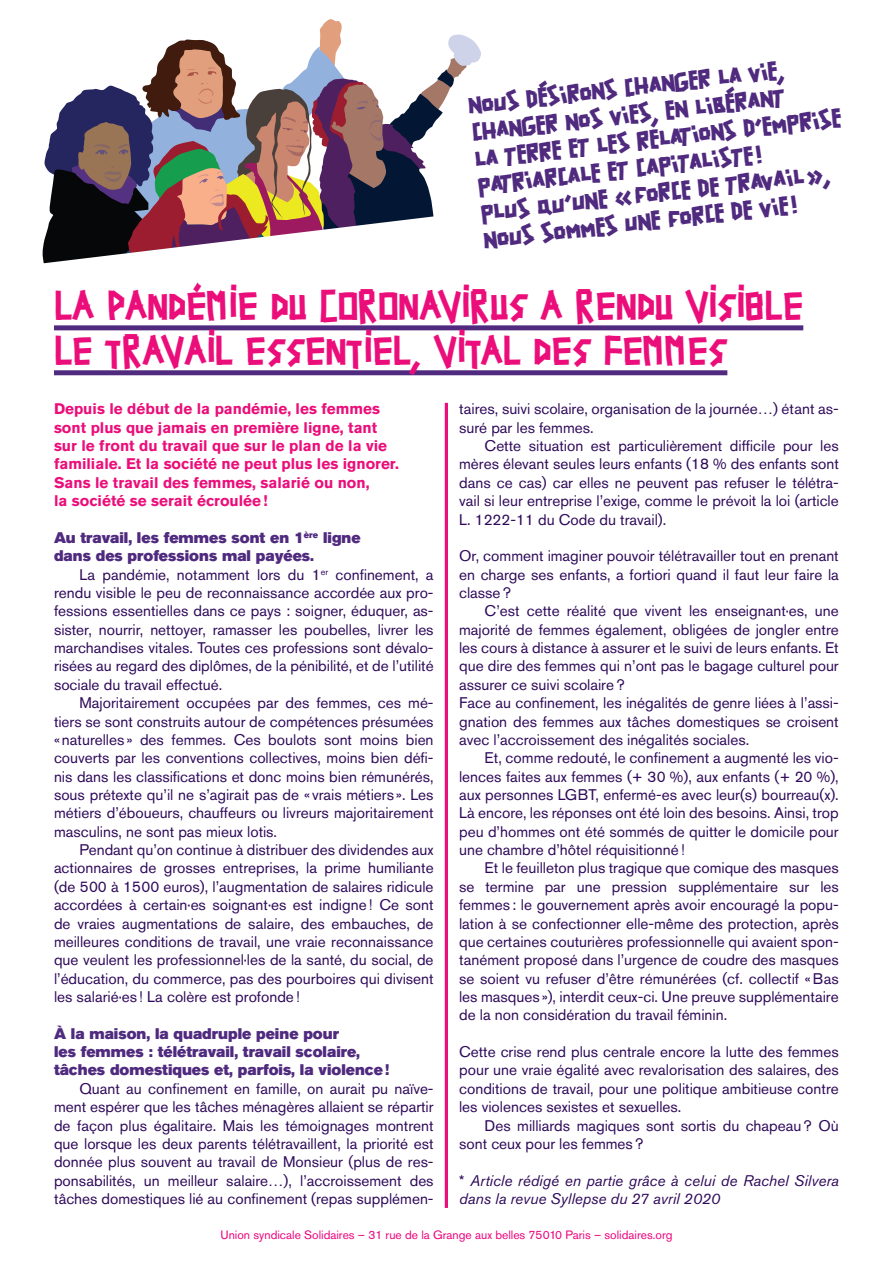
<style>
.page{position:relative;width:893px;height:1263px;background:#fff}
.page>*{position:absolute;margin:0;border:0;box-sizing:border-box;transform-origin:0 0}
.Titre_style_1{font:37.5px/44.8px "Solidaire Manif";color:#eb0e7a}
.petit_titre{font:21.75px/27px "Solidaire Action";color:#4f2a7e}
.Style_de_paragraphe{font:15.3px/18.3px "Akzidenz Grotesk Std";color:#2f0a5a;text-align:justify}
.mise_en_avant_taille{font:700 15.3px/18.3px "Akzidenz Grotesk Std";color:#eb0e7a}
.Style_de_paragraphe-2{font:15.3px/18.3px "Akzidenz Grotesk Std Super";color:#4f2a7e}
.Style_de_paragraphe-3{font:italic 15.3px/18.3px "Akzidenz Grotesk Std";color:#2f0a5a}
.texte_rose{font:12px "Akzidenz Grotesk Std";color:#ed027d}
.s1{font-style:normal}
</style>
<div class="page">
<svg style="left:44px;top:19px;width:438px;height:357px"></svg>
<svg style="left:42px;top:213px;width:426px;height:211px"></svg>
<hr style="left:445px;top:403px;width:3px;height:805px;background:#eb0e7a">
<div style="left:54px;top:325px;width:749px;height:5px;background:#4f2a7e"></div>
<div style="left:54px;top:370px;width:673px;height:5px;background:#4f2a7e"></div>
<p class="petit_titre" style="left:466px;top:94px;width:371px;rotate:-7deg">NOUS DÉSIRONS CHANGER LA VIE,<br>CHANGER NOS VIES, EN LIBÉRANT<br>LA TERRE ET LES RELATIONS D’EMPRISE<br>PATRIARCALE ET CAPITALISTE !<br>PLUS QU’UNE «FORCE DE TRAVAIL»,<br>NOUS SOMMES UNE FORCE DE VIE !</p>
<p class="Titre_style_1" style="left:54px;top:285px;width:751px">LA PANDÉMIE DU CORONAVIRUS A RENDU VISIBLE<br>LE TRAVAIL ESSENTIEL, VITAL DES FEMMES</p>
<p class="mise_en_avant_taille" style="left:54px;top:400px;width:346px">Depuis le début de la pandémie, les femmes sont plus que jamais en première ligne, tant sur le front du travail que sur le plan de la vie familiale. Et la société ne peut plus les ignorer.<br>Sans le travail des femmes, salarié ou non,<br>la société se serait écroulée!</p>
<p class="Style_de_paragraphe-2" style="left:54px;top:528px;width:308px">Au travail, les femmes sont en 1<sup>ère</sup> ligne dans des professions mal payées.</p>
<p class="Style_de_paragraphe" style="left:54px;top:565px;width:381px;text-indent:26px">La pandémie, notamment lors du 1<sup>er</sup> confinement, a rendu visible le peu de reconnaissance accordée aux pro&shy;fessions essentielles dans ce pays : soigner, éduquer, as&shy;sister, nourrir, nettoyer, ramasser les poubelles, livrer les marchandises vitales. Toutes ces professions sont dévalo&shy;risées au regard des diplômes, de la pénibilité, et de l’utilité sociale du travail effectué.</p>
<p class="Style_de_paragraphe" style="left:54px;top:694px;width:381px;text-indent:26px">Majoritairement occupées par des femmes, ces mé&shy;tiers se sont construits autour de compétences présumées «naturelles » des femmes. Ces boulots sont moins bien couverts par les conventions collectives, moins bien défi&shy;nis dans les classifications et donc moins bien rémunérés, sous prétexte qu’il ne s’agirait pas de « vrais métiers ». Les métiers d’éboueurs, chauffeurs ou livreurs majoritairement masculins, ne sont pas mieux lotis.</p>
<p class="Style_de_paragraphe" style="left:54px;top:840px;width:381px;text-indent:26px">Pendant qu’on continue à distribuer des dividendes aux actionnaires de grosses entreprises, la prime humiliante (de 500 à 1500 euros), l’augmentation de salaires ridicule accordées à certain·es soignant·es est indigne! Ce sont de vraies augmentations de salaire, des embauches, de meilleures conditions de travail, une vraie reconnaissance que veulent les professionnel·les de la santé, du social, de l’éducation, du commerce, pas des pourboires qui divisent les salarié·es ! La colère est profonde!</p>
<p class="Style_de_paragraphe-2" style="left:54px;top:1024px;width:337px">À la maison, la quadruple peine pour<br>les femmes : télétravail, travail scolaire, tâches domestiques et, parfois, la violence!</p>
<p class="Style_de_paragraphe" style="left:54px;top:1079px;width:381px;text-indent:26px">Quant au confinement en famille, on aurait pu naïve&shy;ment espérer que les tâches ménagères allaient se répartir de façon plus égalitaire. Mais les témoignages montrent que lorsque les deux parents télétravaillent, la priorité est donnée plus souvent au travail de Monsieur (plus de res&shy;ponsabilités, un meilleur salaire…), l’accroissement des tâches domestiques lié au confinement (repas supplémen-</p>
<p class="Style_de_paragraphe" style="left:459px;top:400px;width:381px">taires, suivi scolaire, organisation de la journée…) étant as&shy;suré par les femmes.</p>
<p class="Style_de_paragraphe" style="left:459px;top:436px;width:381px;text-indent:26px">Cette situation est particulièrement difficile pour les mères élevant seules leurs enfants (18 % des enfants sont dans ce cas) car elles ne peuvent pas refuser le télétra&shy;vail si leur entreprise l’exige, comme le prévoit la loi (article L. 1222-11 du Code du travail).</p>
<p class="Style_de_paragraphe" style="left:459px;top:547px;width:381px">Or, comment imaginer pouvoir télétravailler tout en prenant en charge ses enfants, a fortiori quand il faut leur faire la classe?</p>
<p class="Style_de_paragraphe" style="left:459px;top:602px;width:381px;text-indent:26px">C’est cette réalité que vivent les enseignant·es, une majorité de femmes également, obligées de jongler entre les cours à distance à assurer et le suivi de leurs enfants. Et que dire des femmes qui n’ont pas le bagage culturel pour assurer ce suivi scolaire?</p>
<p class="Style_de_paragraphe" style="left:459px;top:694px;width:381px">Face au confinement, les inégalités de genre liées à l’assi&shy;gnation des femmes aux tâches domestiques se croisent avec l’accroissement des inégalités sociales.</p>
<p class="Style_de_paragraphe" style="left:459px;top:749px;width:381px;text-indent:26px">Et, comme redouté, le confinement a augmenté les vio&shy;lences faites aux femmes (+ 30 %), aux enfants (+ 20 %), aux personnes LGBT, enfermé-es avec leur(s) bourreau(x).<br>Là encore, les réponses ont été loin des besoins. Ainsi, trop peu d’hommes ont été sommés de quitter le domicile pour une chambre d’hôtel réquisitionné!</p>
<p class="Style_de_paragraphe" style="left:459px;top:859px;width:381px;text-indent:26px">Et le feuilleton plus tragique que comique des masques se termine par une pression supplémentaire sur les femmes : le gouvernement après avoir encouragé la popu&shy;lation à se confectionner elle-même des protection, après que certaines couturières professionnelle qui avaient spon&shy;tanément proposé dans l’urgence de coudre des masques se soient vu refuser d’être rémunérées (cf. collectif «Bas les masques »), interdit ceux-ci. Une preuve supplémentaire de la non considération du travail féminin.</p>
<p class="Style_de_paragraphe" style="left:459px;top:1042px;width:381px">Cette crise rend plus centrale encore la lutte des femmes pour une vraie égalité avec revalorisation des salaires, des conditions de travail, pour une politique ambitieuse contre les violences sexistes et sexuelles.</p>
<p class="Style_de_paragraphe" style="left:459px;top:1116px;width:381px;text-indent:26px">Des milliards magiques sont sortis du chapeau? Où sont ceux pour les femmes?</p>
<p class="Style_de_paragraphe-3" style="left:459px;top:1171px;width:381px"><span class="s1">*</span> Article rédigé en partie grâce à celui de Rachel Silvera dans la revue Syllepse du 27 avril 2020</p>
<p class="texte_rose" style="left:220px;top:1228px;width:454px">Union syndicale Solidaires – 31 rue de la Grange aux belles 75010 Paris – solidaires.org</p>
</div>
